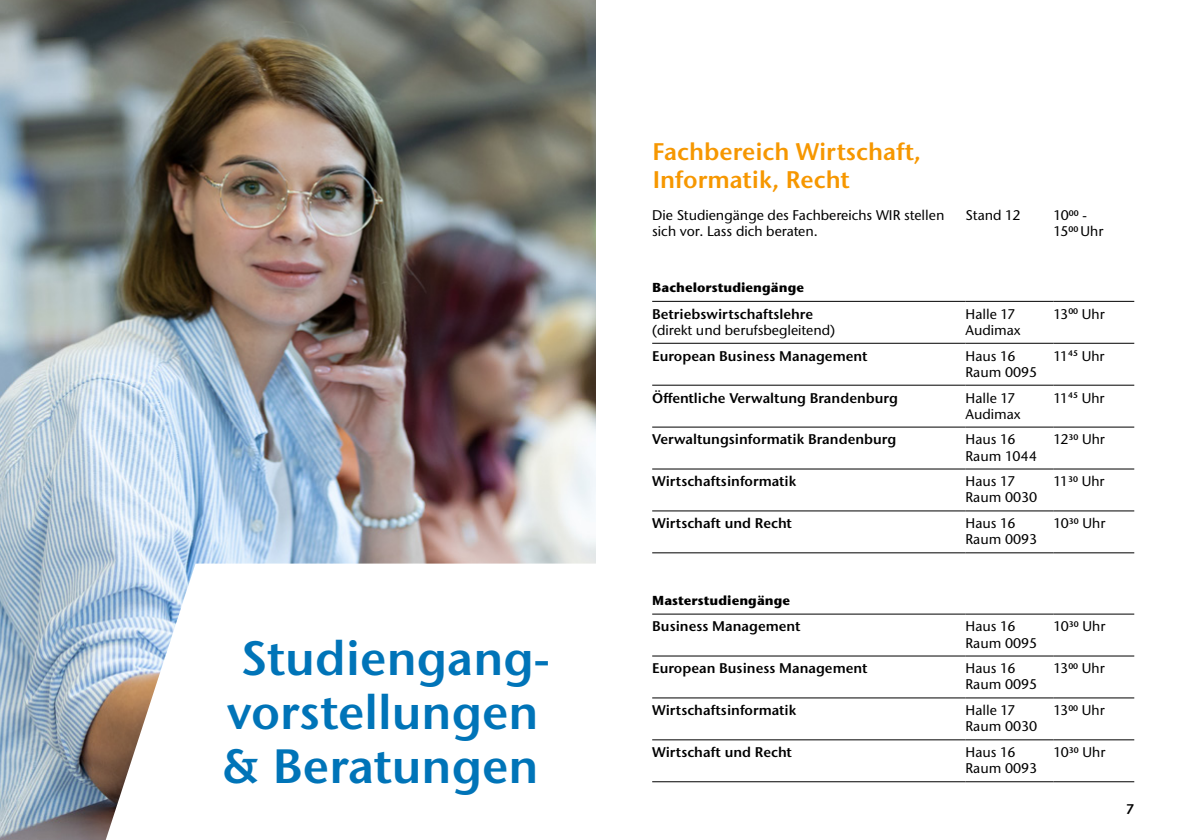
<style>
.page{position:relative;width:1191px;height:840px;background:#fff}
.page>*{position:absolute;margin:0;border:0;box-sizing:border-box;transform-origin:0 0}
.t1{font:600 48px/54px "Stone Sans ITC Pro";color:#0074b8;text-align:center}
.t2{font:600 24px "Stone Sans ITC Pro";color:#f69700}
.Table_Cell{font:500 14px/16px "Stone Sans ITC Pro";color:#000}
.Table_Cell-2{font:600 14px "Stone Sans ITC Pro";color:#000}
.t3{font:700 13px "Stone Sans ITC Pro";color:#000}
</style>
<div class="page">
<img style="left:0;top:0;width:595px;height:839px">
<svg style="left:106px;top:563px;width:591px;height:276px"></svg>
<hr style="left:652px;top:301px;width:313px;height:1px;background:#000">
<hr style="left:965px;top:301px;width:88px;height:1px;background:#000">
<hr style="left:1053px;top:301px;width:81px;height:1px;background:#000">
<hr style="left:652px;top:343px;width:313px;height:1px;background:#000">
<hr style="left:965px;top:343px;width:88px;height:1px;background:#000">
<hr style="left:1053px;top:343px;width:81px;height:1px;background:#000">
<hr style="left:652px;top:384px;width:313px;height:1px;background:#000">
<hr style="left:965px;top:384px;width:88px;height:1px;background:#000">
<hr style="left:1053px;top:384px;width:81px;height:1px;background:#000">
<hr style="left:652px;top:426px;width:313px;height:1px;background:#000">
<hr style="left:965px;top:426px;width:88px;height:1px;background:#000">
<hr style="left:1053px;top:426px;width:81px;height:1px;background:#000">
<hr style="left:652px;top:468px;width:313px;height:1px;background:#000">
<hr style="left:965px;top:468px;width:88px;height:1px;background:#000">
<hr style="left:1053px;top:468px;width:81px;height:1px;background:#000">
<hr style="left:652px;top:510px;width:313px;height:1px;background:#000">
<hr style="left:965px;top:510px;width:88px;height:1px;background:#000">
<hr style="left:1053px;top:510px;width:81px;height:1px;background:#000">
<hr style="left:652px;top:552px;width:313px;height:1px;background:#000">
<hr style="left:965px;top:552px;width:88px;height:1px;background:#000">
<hr style="left:1053px;top:552px;width:81px;height:1px;background:#000">
<hr style="left:652px;top:613px;width:313px;height:1px;background:#000">
<hr style="left:965px;top:613px;width:88px;height:1px;background:#000">
<hr style="left:1053px;top:613px;width:81px;height:1px;background:#000">
<hr style="left:652px;top:655px;width:313px;height:1px;background:#000">
<hr style="left:965px;top:655px;width:88px;height:1px;background:#000">
<hr style="left:1053px;top:655px;width:81px;height:1px;background:#000">
<hr style="left:652px;top:697px;width:313px;height:1px;background:#000">
<hr style="left:965px;top:697px;width:88px;height:1px;background:#000">
<hr style="left:1053px;top:697px;width:81px;height:1px;background:#000">
<hr style="left:652px;top:739px;width:313px;height:1px;background:#000">
<hr style="left:965px;top:739px;width:88px;height:1px;background:#000">
<hr style="left:1053px;top:739px;width:81px;height:1px;background:#000">
<hr style="left:652px;top:781px;width:313px;height:1px;background:#000">
<hr style="left:965px;top:781px;width:88px;height:1px;background:#000">
<hr style="left:1053px;top:781px;width:81px;height:1px;background:#000">
<p class="t1" style="left:221px;top:631px;width:330px">Studiengang&shy;vorstellungen &amp; Beratungen</p>
<h2 class="t2" style="left:652px;top:136px;width:270px">Fachbereich Wirtschaft,</h2>
<h2 class="t2" style="left:653px;top:164px;width:198px">Informatik, Recht</h2>
<p class="Table_Cell" style="left:652px;top:207px;width:294px">Die Studiengänge des Fachbereichs WIR stellen sich vor. Lass dich beraten.</p>
<p class="Table_Cell" style="left:965px;top:207px;width:56px">Stand 12</p>
<p class="Table_Cell" style="left:1053px;top:207px;width:51px">10<sup>00</sup> -<br>15<sup>00</sup> Uhr</p>
<p class="t3" style="left:652px;top:279px;width:154px">Bachelorstudiengänge</p>
<p class="Table_Cell-2" style="left:652px;top:305px;width:162px">Betriebswirtschaftslehre</p>
<p class="Table_Cell" style="left:652px;top:321px;width:184px">(direkt und berufsbegleitend)</p>
<p class="Table_Cell" style="left:965px;top:305px;width:57px">Halle 17<br>Audimax</p>
<p class="Table_Cell" style="left:1053px;top:305px;width:53px">13<sup>00</sup> Uhr</p>
<p class="Table_Cell-2" style="left:652px;top:347px;width:217px">European Business Management</p>
<p class="Table_Cell" style="left:965px;top:347px;width:51px">Haus 16</p>
<p class="Table_Cell" style="left:965px;top:363px;width:73px">Raum 0095</p>
<p class="Table_Cell" style="left:1053px;top:347px;width:53px">11<sup>45</sup> Uhr</p>
<p class="Table_Cell-2" style="left:652px;top:388px;width:247px">Öffentliche Verwaltung Brandenburg</p>
<p class="Table_Cell" style="left:965px;top:389px;width:51px">Halle 17</p>
<p class="Table_Cell" style="left:965px;top:405px;width:57px">Audimax</p>
<p class="Table_Cell" style="left:1053px;top:389px;width:53px">11<sup>45</sup> Uhr</p>
<p class="Table_Cell-2" style="left:652px;top:430px;width:245px">Verwaltungsinformatik Brandenburg</p>
<p class="Table_Cell" style="left:965px;top:431px;width:51px">Haus 16</p>
<p class="Table_Cell" style="left:965px;top:447px;width:73px">Raum 1044</p>
<p class="Table_Cell" style="left:1053px;top:431px;width:53px">12<sup>30</sup> Uhr</p>
<p class="Table_Cell-2" style="left:652px;top:472px;width:146px">Wirtschaftsinformatik</p>
<p class="Table_Cell" style="left:965px;top:473px;width:73px">Haus 17<br>Raum 0030</p>
<p class="Table_Cell" style="left:1053px;top:473px;width:53px">11<sup>30</sup> Uhr</p>
<p class="Table_Cell-2" style="left:652px;top:514px;width:141px">Wirtschaft und Recht</p>
<p class="Table_Cell" style="left:965px;top:515px;width:51px">Haus 16</p>
<p class="Table_Cell" style="left:965px;top:531px;width:73px">Raum 0093</p>
<p class="Table_Cell" style="left:1053px;top:515px;width:53px">10<sup>30</sup> Uhr</p>
<p class="t3" style="left:652px;top:591px;width:140px">Masterstudiengänge</p>
<p class="Table_Cell-2" style="left:652px;top:617px;width:150px">Business Management</p>
<p class="Table_Cell" style="left:965px;top:618px;width:51px">Haus 16</p>
<p class="Table_Cell" style="left:965px;top:634px;width:73px">Raum 0095</p>
<p class="Table_Cell" style="left:1053px;top:618px;width:53px">10<sup>30</sup> Uhr</p>
<p class="Table_Cell-2" style="left:652px;top:659px;width:217px">European Business Management</p>
<p class="Table_Cell" style="left:965px;top:660px;width:51px">Haus 16</p>
<p class="Table_Cell" style="left:965px;top:676px;width:73px">Raum 0095</p>
<p class="Table_Cell" style="left:1053px;top:660px;width:53px">13<sup>00</sup> Uhr</p>
<p class="Table_Cell-2" style="left:652px;top:701px;width:146px">Wirtschaftsinformatik</p>
<p class="Table_Cell" style="left:965px;top:702px;width:51px">Halle 17</p>
<p class="Table_Cell" style="left:965px;top:718px;width:73px">Raum 0030</p>
<p class="Table_Cell" style="left:1053px;top:702px;width:53px">13<sup>00</sup> Uhr</p>
<p class="Table_Cell-2" style="left:652px;top:743px;width:141px">Wirtschaft und Recht</p>
<p class="Table_Cell" style="left:965px;top:743px;width:51px">Haus 16</p>
<p class="Table_Cell" style="left:965px;top:759px;width:73px">Raum 0093</p>
<p class="Table_Cell" style="left:1053px;top:743px;width:53px">10<sup>30</sup> Uhr</p>
<p class="Table_Cell-2" style="left:1125px;top:800px;width:10px">7</p>
</div>
